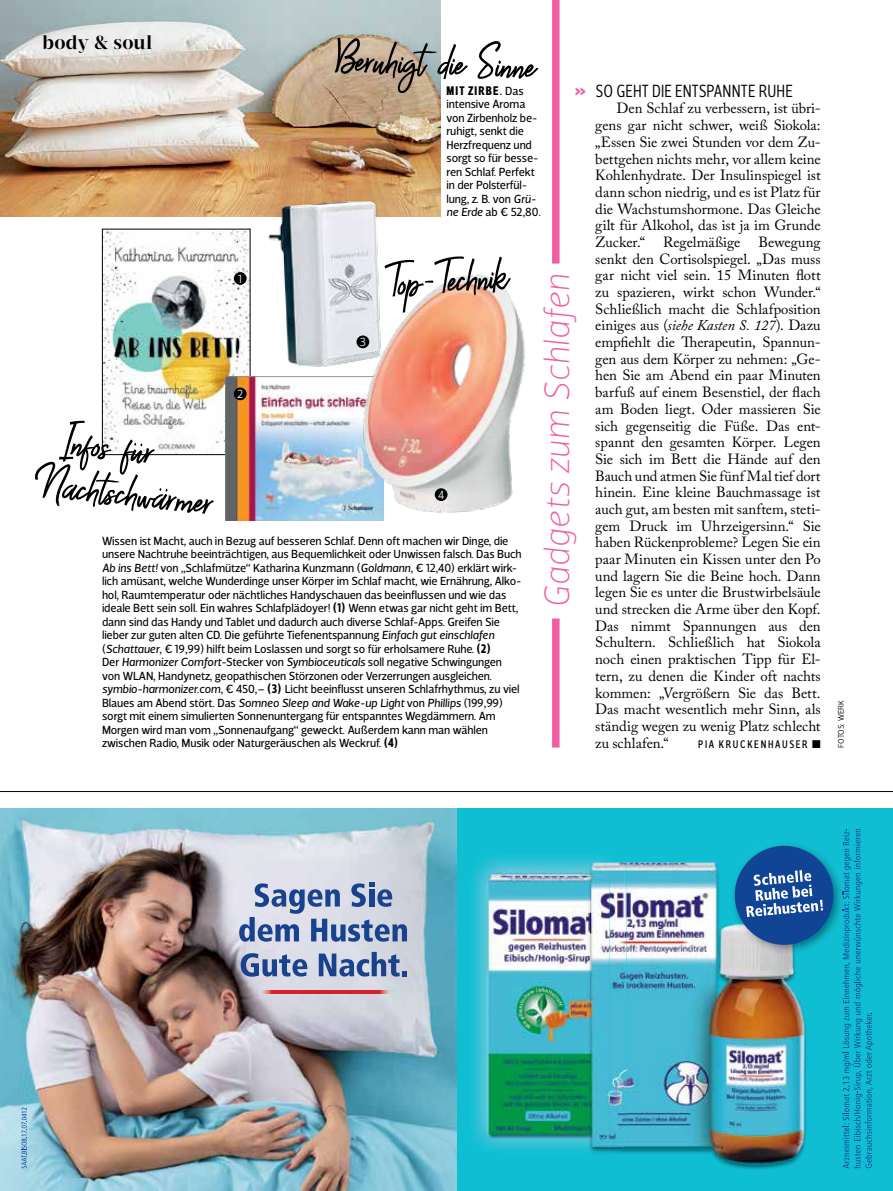
<style>
.page{position:relative;width:893px;height:1191px;background:#fff}
.page>*{position:absolute;margin:0;border:0;box-sizing:border-box;transform-origin:0 0}
.t1{font:59.1px/44.5px "Aveline Script";color:#000}
.t2{font:italic 100 36px "Velino Sans";color:#ef5ea2}
.t3{font:500 24px "Velino Sans";color:#ef5ea2}
.t4{font:700 19.5px "Velino Display";letter-spacing:.01em;color:#000}
.t5{font:300 18px "Velino Sans Condensed";letter-spacing:.005em;color:#000}
.t6{font:14.7px/16.6px "Adobe Caslon Pro";color:#000;text-align:justify}
.t7{font:700 12.75px "Velino Sans Condensed";letter-spacing:.085em;color:#000}
.t8{font:12px/13.5px "Velino Sans";letter-spacing:-.01em;color:#000}
.t9{font:300 12px "Velino Sans";color:#fff}
.t10{font:11.25px "Velino Sans Condensed";letter-spacing:.145em;color:#000}
.t11{font:300 8.25px "Velino Sans";letter-spacing:-.015em;color:#000}
.s1{font-family:"Velino Sans";font-weight:400;font-size:12px}
.s2{font-style:italic}
.s3{font-family:"Velino Sans Condensed";font-weight:700;font-size:12.75px}
</style>
<div class="page">
<div style="left:416px;top:808px;width:477px;height:383px;background:#10bed4"></div>
<img style="left:0;top:808px;width:457px;height:383px">
<img style="left:255px;top:883px;width:14px;height:24px">
<img style="left:272px;top:889px;width:14px;height:17px">
<img style="left:289px;top:889px;width:16px;height:24px">
<img style="left:308px;top:889px;width:14px;height:17px">
<img style="left:325px;top:889px;width:15px;height:17px">
<img style="left:351px;top:883px;width:15px;height:24px">
<svg style="left:369px;top:882px;width:5px;height:4px"></svg>
<img style="left:369px;top:889px;width:5px;height:17px">
<img style="left:377px;top:889px;width:15px;height:17px">
<img style="left:239px;top:917px;width:16px;height:24px">
<img style="left:258px;top:924px;width:15px;height:17px">
<img style="left:275px;top:924px;width:24px;height:17px">
<img style="left:311px;top:918px;width:16px;height:23px">
<img style="left:331px;top:924px;width:15px;height:17px">
<img style="left:348px;top:924px;width:12px;height:17px">
<img style="left:361px;top:919px;width:12px;height:22px">
<img style="left:375px;top:924px;width:15px;height:17px">
<img style="left:392px;top:924px;width:15px;height:17px">
<img style="left:241px;top:953px;width:18px;height:23px">
<img style="left:262px;top:959px;width:15px;height:17px">
<img style="left:279px;top:954px;width:11px;height:22px">
<img style="left:292px;top:959px;width:15px;height:17px">
<img style="left:319px;top:953px;width:17px;height:23px">
<img style="left:339px;top:959px;width:15px;height:17px">
<img style="left:357px;top:959px;width:12px;height:17px">
<img style="left:372px;top:952px;width:14px;height:24px">
<img style="left:388px;top:954px;width:12px;height:22px">
<svg style="left:402px;top:971px;width:5px;height:5px"></svg>
<img style="left:263px;top:991px;width:125px;height:2px">
<svg style="left:22px;top:1107px;width:5px;height:61px"></svg>
<img style="left:473px;top:856px;width:133px;height:295px">
<img style="left:489px;top:1135px;width:98px;height:3px">
<img style="left:486px;top:871px;width:101px;height:264px">
<img style="left:489px;top:875px;width:98px;height:260px">
<img style="left:619px;top:1153px;width:173px;height:16px">
<img style="left:587px;top:1138px;width:35px;height:15px">
<svg style="left:587px;top:862px;width:3px;height:13px"></svg>
<img style="left:587px;top:875px;width:3px;height:260px">
<img style="left:590px;top:859px;width:32px;height:290px">
<img style="left:622px;top:862px;width:184px;height:302px">
<img style="left:590px;top:875px;width:20px;height:263px">
<img style="left:590px;top:871px;width:19px;height:264px">
<img style="left:730px;top:876px;width:111px;height:79px">
<svg style="left:842px;top:829px;width:32px;height:339px"></svg>
<img style="left:795px;top:947px;width:4px;height:8px">
<img style="left:732px;top:947px;width:63px;height:8px">
<svg style="left:722px;top:844px;width:114px;height:103px"></svg>
<hr style="left:0;top:791px;width:893px;height:1px;background:#000">
<img style="left:104px;top:231px;width:144px;height:222px">
<div style="left:102px;top:229px;width:148px;height:226px;border:1px solid #000"></div>
<img style="left:226px;top:377px;width:158px;height:143px">
<img style="left:359px;top:274px;width:166px;height:241px">
<div style="left:552px;top:618px;width:8px;height:129px;background:#ef5ea2"></div>
<div style="left:552px;top:0;width:8px;height:263px;background:#ef5ea2"></div>
<img style="left:0;top:0;width:440px;height:216px">
<img style="left:261px;top:196px;width:124px;height:175px">
<div style="left:234px;top:272px;width:13px;height:13px;background:#000;border-radius:50%"></div>
<div style="left:234px;top:387px;width:13px;height:13px;background:#000;border-radius:50%"></div>
<div style="left:356px;top:335px;width:13px;height:13px;background:#000;border-radius:50%"></div>
<div style="left:435px;top:488px;width:12px;height:13px;background:#000;border-radius:50%"></div>
<h3 class="t4" style="left:43px;top:30px;width:111px">body &amp; soul</h3>
<h1 class="t1" style="left:336px;top:39px;width:200px;rotate:2deg">Beruhigt die Sinne</h1>
<p class="t7" style="left:447px;top:82px;width:79px">MIT ZIRBE. <span class="s1">Das</span></p>
<p class="t8" style="left:446px;top:97px;width:96px">intensive Aroma von Zirbenholz be&shy;ruhigt, senkt die<br>Herzfrequenz und sorgt so für besse&shy;ren Schlaf. Perfekt in der Polsterfül&shy;lung, z. B. von <span class="s2">Grü&shy;ne Erde</span> ab € 52,80.</p>
<h1 class="t1" style="left:384px;top:264px;width:122px;rotate:-4deg">Top-Technik</h1>
<h3 class="t3" style="left:574px;top:75px;width:15px">»</h3>
<p class="t9" style="left:238px;top:272px;width:5px">1</p>
<h2 class="t2" style="left:536px;top:608px;width:336px;rotate:-90deg">Gadgets zum Schlafen</h2>
<p class="t9" style="left:360px;top:335px;width:8px">3</p>
<p class="t9" style="left:237px;top:387px;width:8px">2</p>
<h1 class="t1" style="left:41px;top:418px;width:180px;text-indent:22px;rotate:6deg">Infos für<br>Nachtschwärmer</h1>
<p class="t9" style="left:438px;top:488px;width:8px">4</p>
<p class="t8" style="left:102px;top:534px;width:421px">Wissen ist Macht, auch in Bezug auf besseren Schlaf. Denn oft machen wir Dinge, die unsere Nachtruhe beeinträchtigen, aus Bequemlichkeit oder Unwissen falsch. Das Buch <span class="s2">Ab ins Bett!</span> von „Schlafmütze“ Katharina Kunzmann (<span class="s2">Goldmann</span>, € 12,40) erklärt wirk&shy;lich amüsant, welche Wunderdinge unser Körper im Schlaf macht, wie Ernährung, Alko&shy;hol, Raumtemperatur oder nächtliches Handyschauen das beeinflussen und wie das ideale Bett sein soll. Ein wahres Schlafplädoyer! <span class="s3">(1)</span> Wenn etwas gar nicht geht im Bett, dann sind das Handy und Tablet und dadurch auch diverse Schlaf-Apps. Greifen Sie lieber zur guten alten CD. Die geführte Tiefenentspannung <span class="s2">Einfach gut einschlafen </span>(<span class="s2">Schattauer</span>, € 19,99) hilft beim Loslassen und sorgt so für erholsamere Ruhe. <span class="s3">(2)<br></span>Der <span class="s2">Harmonizer Comfort</span>-Stecker von <span class="s2">Symbioceuticals</span> soll negative Schwingungen von WLAN, Handynetz, geopathischen Störzonen oder Verzerrungen ausgleichen. <span class="s2">symbio-harmonizer.com</span>, € 450,– <span class="s3">(3)</span> Licht beeinflusst unseren Schlafrhythmus, zu viel Blaues am Abend stört. Das <span class="s2">Somneo Sleep and Wake-up Light</span> von <span class="s2">Phillips</span> (199,99) sorgt mit einem simulierten Sonnenuntergang für entspanntes Wegdämmern. Am Morgen wird man vom „Sonnenaufgang“ geweckt. Außerdem kann man wählen zwischen Radio, Musik oder Naturgeräuschen als Weckruf. <span class="s3">(4)</span></p>
<h3 class="t5" style="left:595px;top:80px;width:199px">SO GEHT DIE ENTSPANNTE RUHE</h3>
<p class="t6" style="left:595px;top:100px;width:227px;text-indent:21px">Den Schlaf zu verbessern, ist übri&shy;gens gar nicht schwer, weiß Siokola: „Essen Sie zwei Stunden vor dem Zu&shy;bettgehen nichts mehr, vor allem keine Kohlenhydrate. Der Insulinspiegel ist dann schon niedrig, und es ist Platz für die Wachstumshormone. Das Gleiche gilt für Alkohol, das ist ja im Grunde Zucker.“ Regelmäßige Bewegung senkt den Cortisolspiegel. „Das muss gar nicht viel sein. 15 Minuten flott zu spazieren, wirkt schon Wunder.“ Schließlich macht die Schlafposition einiges aus (<span class="s2">siehe Kasten S. 127</span>). Dazu empfiehlt die Therapeutin, Spannun&shy;gen aus dem Körper zu nehmen: „Ge&shy;hen Sie am Abend ein paar Minuten barfuß auf einem Besenstiel, der flach am Boden liegt. Oder massieren Sie sich gegenseitig die Füße. Das ent&shy;spannt den gesamten Körper. Legen Sie sich im Bett die Hände auf den Bauch und atmen Sie fünf Mal tief dort hinein. Eine kleine Bauchmassage ist auch gut, am besten mit sanftem, steti&shy;gem Druck im Uhrzeigersinn.“ Sie haben Rückenprobleme? Legen Sie ein paar Minuten ein Kissen unter den Po und lagern Sie die Beine hoch. Dann legen Sie es unter die Brustwirbelsäule und strecken die Arme über den Kopf.<br>Das nimmt Spannungen aus den Schultern. Schließlich hat Siokola noch einen praktischen Tipp für El&shy;tern, zu denen die Kinder oft nachts kommen: „Vergrößern Sie das Bett.<br>Das macht wesentlich mehr Sinn, als ständig wegen zu wenig Platz schlecht zu schlafen.“</p>
<p class="t10" style="left:698px;top:737px;width:124px">PIA KRUCKENHAUSER ■</p>
<p class="t11" style="left:836px;top:747px;width:49px;rotate:-90deg">FOTOS: WERK</p>
</div>
